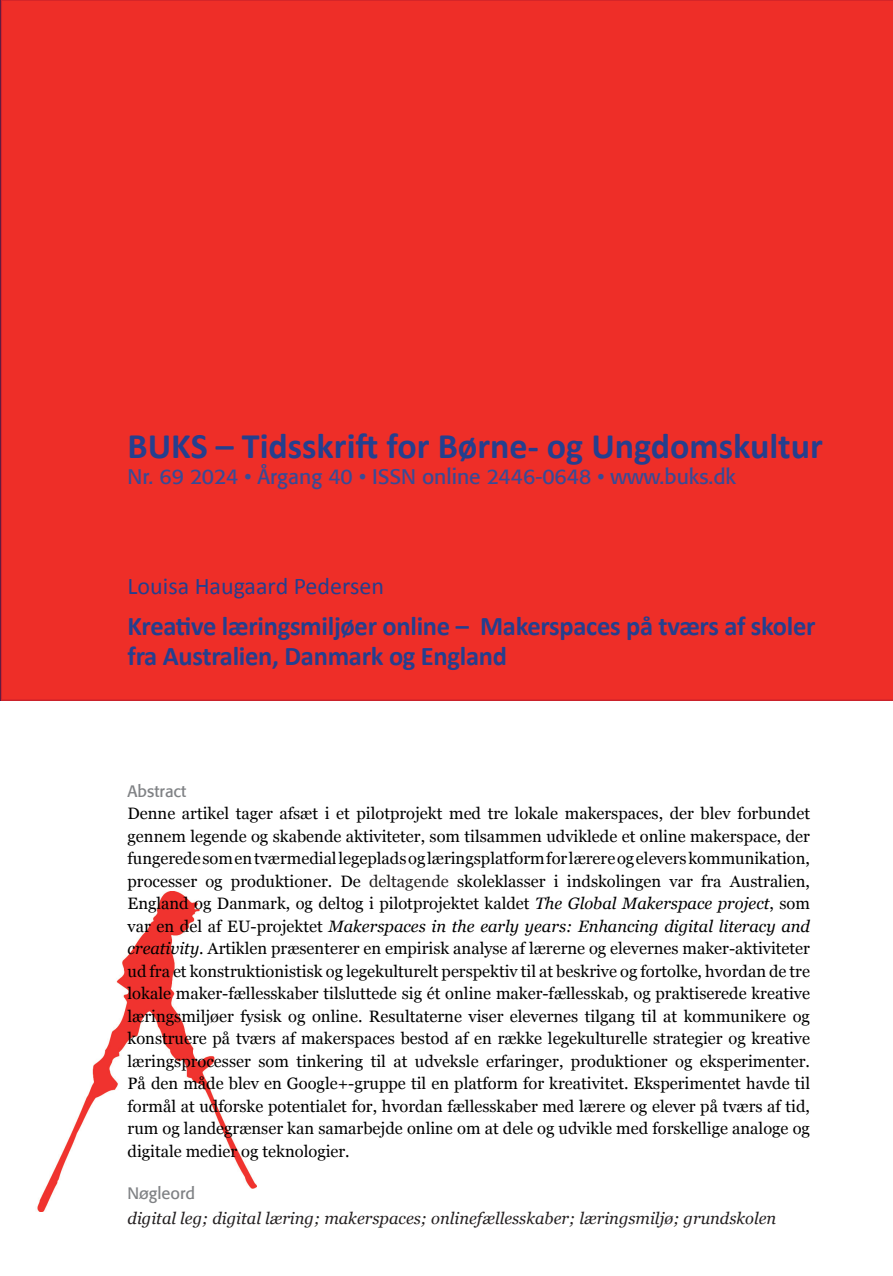
<style>
.page{position:relative;width:893px;height:1276px;background:#fff}
.page>*{position:absolute;margin:0;border:0;box-sizing:border-box;transform-origin:0 0}
.t1{font:700 36px "Calibri";color:#253f8e}
.Forfatter_og_titel{font:700 27px "Calibri";letter-spacing:-.01em;color:#253f8e}
.Forfatter_og_titel-2{font:24px "Calibri";color:#253f8e}
.t2{font:21px "Formata";color:#384b96}
.Manchet{font:16.5px/22.5px "Georgia";color:#000;text-align:justify}
.Citat_Manchet_Italic{font:italic 16.5px "Georgia";color:#231f20}
.Mellemrubrik_Første_Linje{font:16.5px "Formata";color:#808285}
.Mellemrubrik{font:16.5px "Formata";color:#808285}
.s1{color:#231f20}
.s2{font-style:italic}
</style>
<div class="page">
<div style="left:1px;top:0;width:892px;height:701px;background:#ee2e28"></div>
<img style="left:37px;top:891px;width:220px;height:320px">
<h1 class="t1" style="left:128px;top:420px;width:697px">BUKS – Tidsskrift for Børne- og Ungdomskultur</h1>
<p class="t2" style="left:128px;top:464px;width:610px">Nr. 69 2024 • Årgang 40 • ISSN online 2446-0648 • www.buks.dk</p>
<p class="Forfatter_og_titel-2" style="left:128px;top:571px;width:258px">Louisa Haugaard Pedersen</p>
<p class="Forfatter_og_titel" style="left:128px;top:607px;width:689px">Kreative læringsmiljøer online – Makerspaces på tværs af skoler</p>
<p class="Forfatter_og_titel" style="left:128px;top:637px;width:381px">fra Australien, Danmark og England</p>
<p class="Mellemrubrik_Første_Linje" style="left:128px;top:781px;width:60px">Abstract</p>
<p class="Manchet" style="left:128px;top:801px;width:684px">Denne artikel tager afsæt i et pilotprojekt med tre lokale makerspaces, der blev forbundet gennem legende og skabende aktiviteter, som tilsammen udviklede et online makerspace, der fungerede som en tværmedial legeplads og læringsplatform for lærere og elevers kommunikation, processer og produktioner. De <span class="s1">deltagende</span> skoleklasser i indskolingen var fra Australien, England og Danmark, og deltog i pilotprojektet kaldet <span class="s2">The Global Makerspace project</span>, som var en del af EU-projektet <span class="s2">Makerspaces in the early years: Enhancing digital literacy and creativity</span>. Artiklen præsenterer en empirisk analyse af lærerne og elevernes maker-aktiviteter ud fra et konstruktionistisk og legekulturelt perspektiv til at beskrive og fortolke, hvordan de tre lokale maker-fællesskaber tilsluttede sig ét online maker-fællesskab, og praktiserede kreative læringsmiljøer fysisk og online. Resultaterne viser elevernes tilgang til at kommunikere og konstruere på tværs af makerspaces bestod af en række legekulturelle strategier og kreative læringsprocesser som tinkering til at udveksle erfaringer, produktioner og eksperimenter.<br>På den måde blev en Google+-gruppe til en platform for kreativitet. Eksperimentet havde til formål at udforske potentialet for, hvordan fællesskaber med lærere og elever på tværs af tid, rum og landegrænser kan samarbejde online om at dele og udvikle med forskellige analoge og digitale medier og teknologier.</p>
<p class="Mellemrubrik" style="left:128px;top:1183px;width:69px">Nøgleord</p>
<p class="Citat_Manchet_Italic" style="left:128px;top:1206px;width:650px">digital leg; digital læring; makerspaces; onlinefællesskaber; læringsmiljø; grundskolen</p>
</div>
